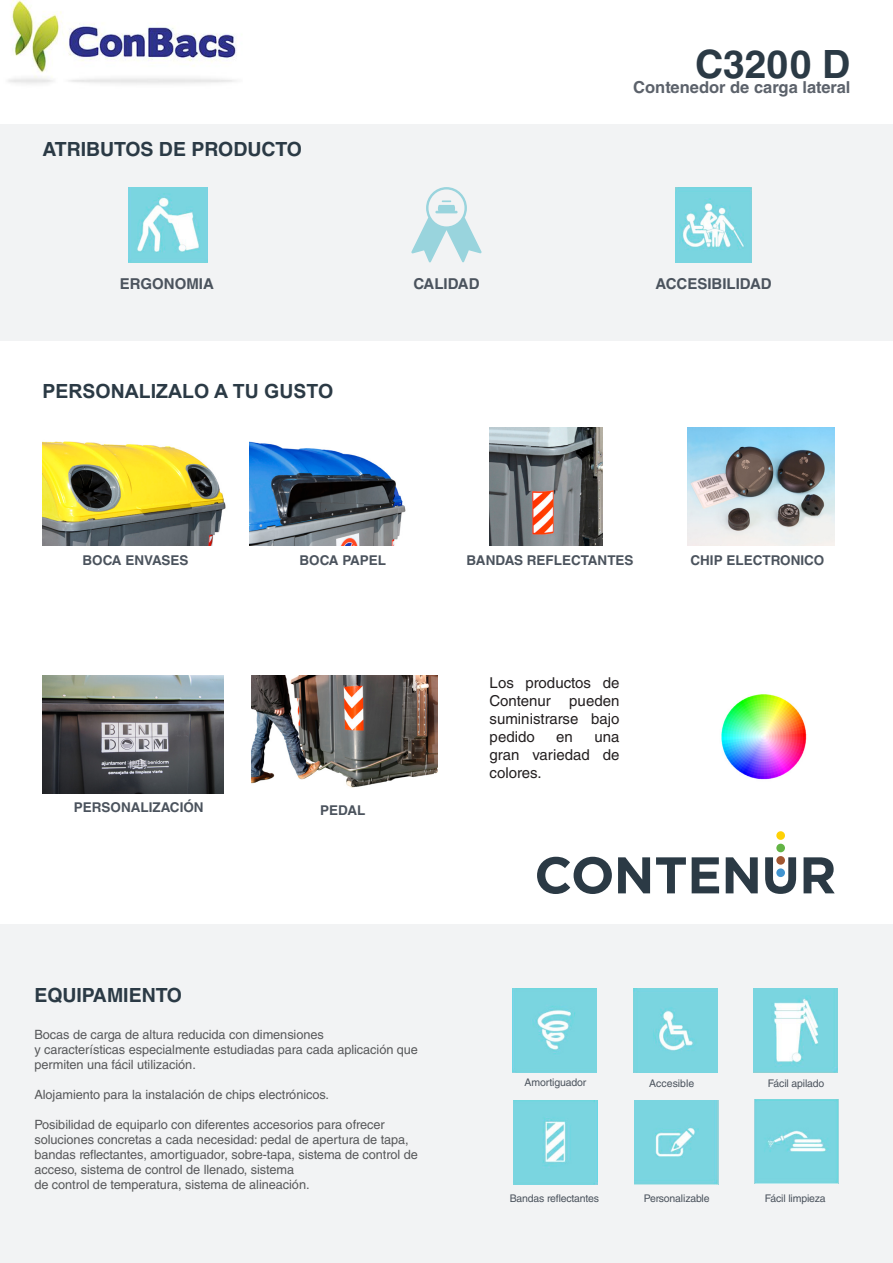
<style>
.page{position:relative;width:893px;height:1263px;background:#fff}
.page>*{position:absolute;margin:0;border:0;box-sizing:border-box;transform-origin:0 0}
.t1{font:700 39px "Helvetica LT Std";color:#2b3a45}
.t2{font:700 19.5px "Helvetica LT Std";color:#2b3a45}
.t3{font:700 19.5px "Arial";color:#2b3a45}
.t4{font:700 16.5px "Helvetica LT Std";color:#5c626b}
.t5{font:15px/18px "Helvetica LT Std";color:#231f20;text-align:justify}
.t6{font:700 15px "Helvetica LT Std";color:#4b535d}
.t7{font:700 13.5px "Helvetica LT Std";color:#4b535d}
.t8{font:12.75px/15px "Helvetica LT Std";letter-spacing:-.005em;color:#57585a}
.t9{font:10.5px "Helvetica LT Std";letter-spacing:-.015em;color:#4b535d}
.t10{font:10.5px "Helvetica LT Std";letter-spacing:.005em;color:#4b535d}
</style>
<div class="page">
<svg style="left:537px;top:857px;width:75px;height:37px"></svg>
<svg style="left:618px;top:857px;width:32px;height:36px"></svg>
<svg style="left:656px;top:857px;width:30px;height:36px"></svg>
<svg style="left:692px;top:857px;width:27px;height:36px"></svg>
<svg style="left:726px;top:857px;width:32px;height:36px"></svg>
<svg style="left:803px;top:857px;width:32px;height:36px"></svg>
<svg style="left:765px;top:857px;width:31px;height:37px"></svg>
<div style="left:776px;top:844px;width:9px;height:8px;background:#63b445;border-radius:50%"></div>
<div style="left:776px;top:831px;width:9px;height:9px;background:#fed105;border-radius:50%"></div>
<div style="left:776px;top:868px;width:9px;height:9px;background:#4194d0;border-radius:50%"></div>
<div style="left:0;top:124px;width:893px;height:216px;background:#f2f3f4"></div>
<div style="left:0;top:924px;width:893px;height:339px;background:#f2f3f4"></div>
<img style="left:490px;top:427px;width:113px;height:118px">
<img style="left:250px;top:441px;width:156px;height:104px">
<img style="left:43px;top:441px;width:183px;height:104px">
<img style="left:633px;top:988px;width:84px;height:84px">
<div style="left:512px;top:988px;width:85px;height:84px;background:#7ad5e0"></div>
<img style="left:513px;top:992px;width:62px;height:77px">
<div style="left:753px;top:988px;width:85px;height:84px;background:#7ad5e0"></div>
<img style="left:774px;top:996px;width:63px;height:76px">
<div style="left:634px;top:1101px;width:84px;height:84px;background:#7fd4dd"></div>
<img style="left:635px;top:1101px;width:82px;height:84px">
<img style="left:513px;top:1101px;width:84px;height:84px">
<svg style="left:754px;top:1099px;width:84px;height:85px"></svg>
<img style="left:755px;top:1099px;width:82px;height:85px">
<img style="left:252px;top:675px;width:186px;height:113px">
<img style="left:687px;top:427px;width:148px;height:118px">
<img style="left:43px;top:675px;width:180px;height:118px">
<img style="left:129px;top:187px;width:78px;height:75px">
<img style="left:675px;top:187px;width:77px;height:75px">
<svg style="left:411px;top:187px;width:71px;height:75px"></svg>
<hr style="left:435px;top:211px;width:23px;height:2px;background:#99d4dd">
<img style="left:721px;top:694px;width:86px;height:86px">
<img style="left:8px;top:1px;width:229px;height:83px">
<p class="t2" style="left:43px;top:137px;width:261px">ATRIBUTOS DE PRODUCTO</p>
<p class="t1" style="left:695px;top:41px;width:157px">C3200 D</p>
<p class="t4" style="left:633px;top:77px;width:219px">Contenedor de carga lateral</p>
<p class="t6" style="left:120px;top:274px;width:96px">ERGONOMIA</p>
<p class="t6" style="left:413px;top:274px;width:68px">CALIDAD</p>
<p class="t6" style="left:655px;top:274px;width:118px">ACCESIBILIDAD</p>
<p class="t3" style="left:43px;top:378px;width:292px">PERSONALIZALO A TU GUSTO</p>
<p class="t7" style="left:83px;top:552px;width:108px">BOCA ENVASES</p>
<p class="t7" style="left:300px;top:552px;width:88px">BOCA PAPEL</p>
<p class="t7" style="left:467px;top:552px;width:168px">BANDAS REFLECTANTES</p>
<p class="t7" style="left:690px;top:552px;width:135px">CHIP ELECTRONICO</p>
<p class="t7" style="left:74px;top:799px;width:131px">PERSONALIZACIÓN</p>
<p class="t7" style="left:320px;top:802px;width:47px">PEDAL</p>
<p class="t2" style="left:34px;top:983px;width:149px">EQUIPAMIENTO</p>
<p class="t8" style="left:34px;top:1027px;width:385px">Bocas de carga de altura reducida con dimensiones<br>y características especialmente estudiadas para cada aplicación que permiten una fácil utilización.</p>
<p class="t8" style="left:34px;top:1087px;width:296px">Alojamiento para la instalación de chips electrónicos.</p>
<p class="t8" style="left:34px;top:1117px;width:385px">Posibilidad de equiparlo con diferentes accesorios para ofrecer soluciones concretas a cada necesidad: pedal de apertura de tapa, bandas reflectantes, amortiguador, sobre-tapa, sistema de control de acceso, sistema de control de llenado, sistema<br>de control de temperatura, sistema de alineación.</p>
<p class="t5" style="left:490px;top:674px;width:131px">Los productos de Contenur pueden suministrarse bajo pedido</p>
<p class="t5" style="left:490px;top:728px;width:131px;text-indent:105px">una gran variedad de colores.</p>
<p class="t5" style="left:556px;top:728px;width:18px">en</p>
<p class="t9" style="left:525px;top:1077px;width:63px">Amortiguador</p>
<p class="t10" style="left:649px;top:1077px;width:47px">Accesible</p>
<p class="t9" style="left:768px;top:1077px;width:58px">Fácil apilado</p>
<p class="t9" style="left:510px;top:1193px;width:91px">Bandas reflectantes</p>
<p class="t9" style="left:644px;top:1193px;width:67px">Personalizable</p>
<p class="t9" style="left:765px;top:1192px;width:63px">Fácil limpieza</p>
</div>
